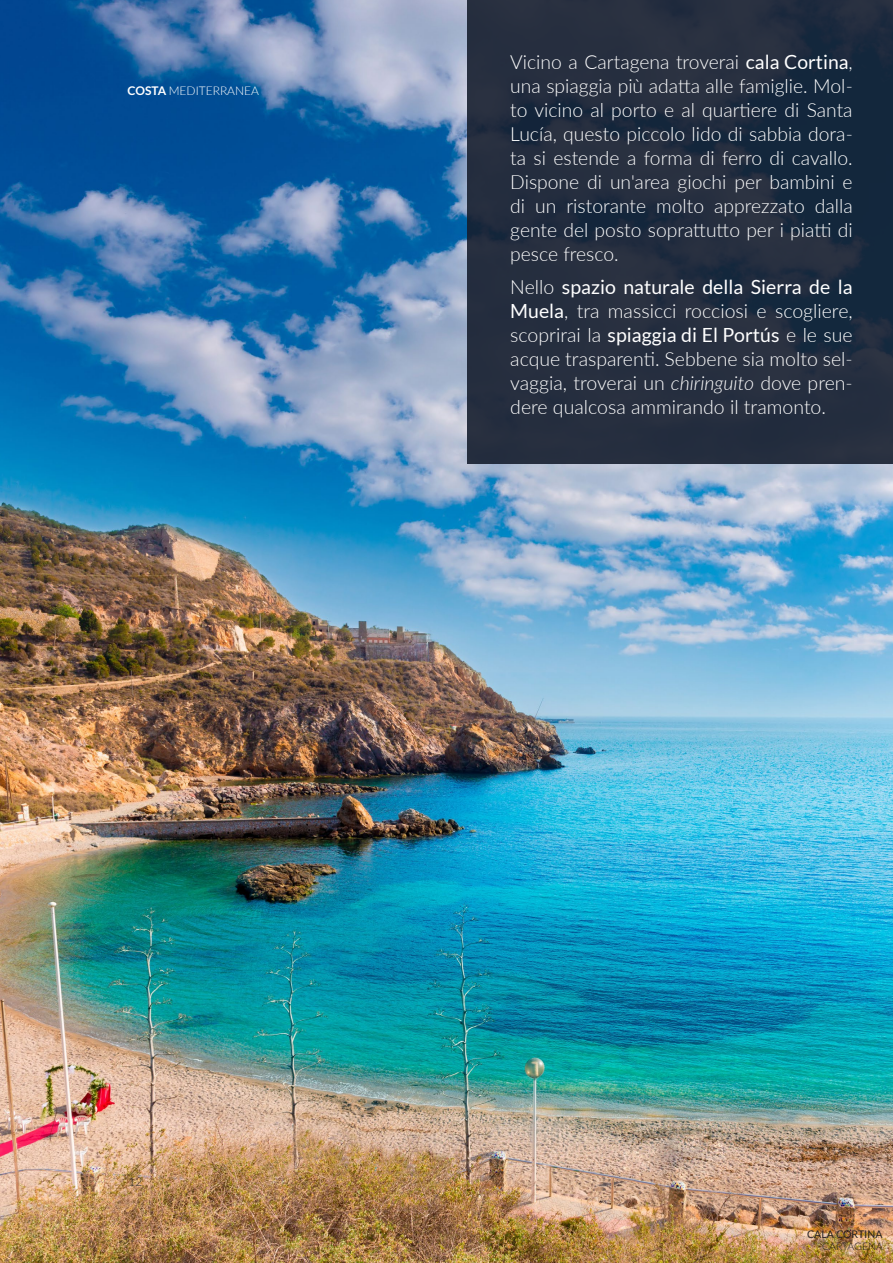
<style>
.page{position:relative;width:893px;height:1263px;background:#fff}
.page>*{position:absolute;margin:0;border:0;box-sizing:border-box;transform-origin:0 0}
.Body{font:300 19.5px/24px "Lato";color:#fff;text-align:justify}
.t1{font:300 12px "Lato";color:#fff}
.t2{font:300 12px "Lato";color:#353534}
.PIE_ARRIBA{font:10.5px "Lato";color:#231f20}
.SUBPIE_ARRIBA{font:300 10.5px "Lato";color:#231f20}
.s1{font-weight:700}
.s2{font-weight:400}
.s3{font-style:italic}
</style>
<div class="page">
<img style="left:0;top:0;width:893px;height:1263px">
<div style="left:468px;top:0;width:425px;height:463px;background:linear-gradient(to right,#282f3f,#1c2b3e)"></div>
<p class="t1" style="left:128px;top:82px;width:133px"><span class="s1">COSTA</span> MEDITERRANEA</p>
<p class="Body" style="left:510px;top:49px;width:344px">Vicino a Cartagena troverai <span class="s2">cala Cortina</span>, una spiaggia più adatta alle famiglie. Mol&shy;to vicino al porto e al quartiere di Santa Lucía, questo piccolo lido di sabbia dora&shy;ta si estende a forma di ferro di cavallo.<br>Dispone di un'area giochi per bambini e di un ristorante molto apprezzato dalla gente del posto soprattutto per i piatti di pesce fresco.</p>
<p class="Body" style="left:510px;top:274px;width:344px">Nello <span class="s2">spazio naturale della Sierra de la Muela</span>, tra massicci rocciosi e scogliere, scoprirai la <span class="s2">spiaggia di El Portús</span> e le sue acque trasparenti. Sebbene sia molto sel&shy;vaggia, troverai un <span class="s3">chiringuito</span> dove pren&shy;dere qualcosa ammirando il tramonto.</p>
<p class="t2" style="left:128px;top:1173px;width:15px">12</p>
<p class="PIE_ARRIBA" style="left:807px;top:1228px;width:77px">CALA CORTINA</p>
<p class="SUBPIE_ARRIBA" style="left:822px;top:1239px;width:62px">CARTAGENA</p>
</div>
